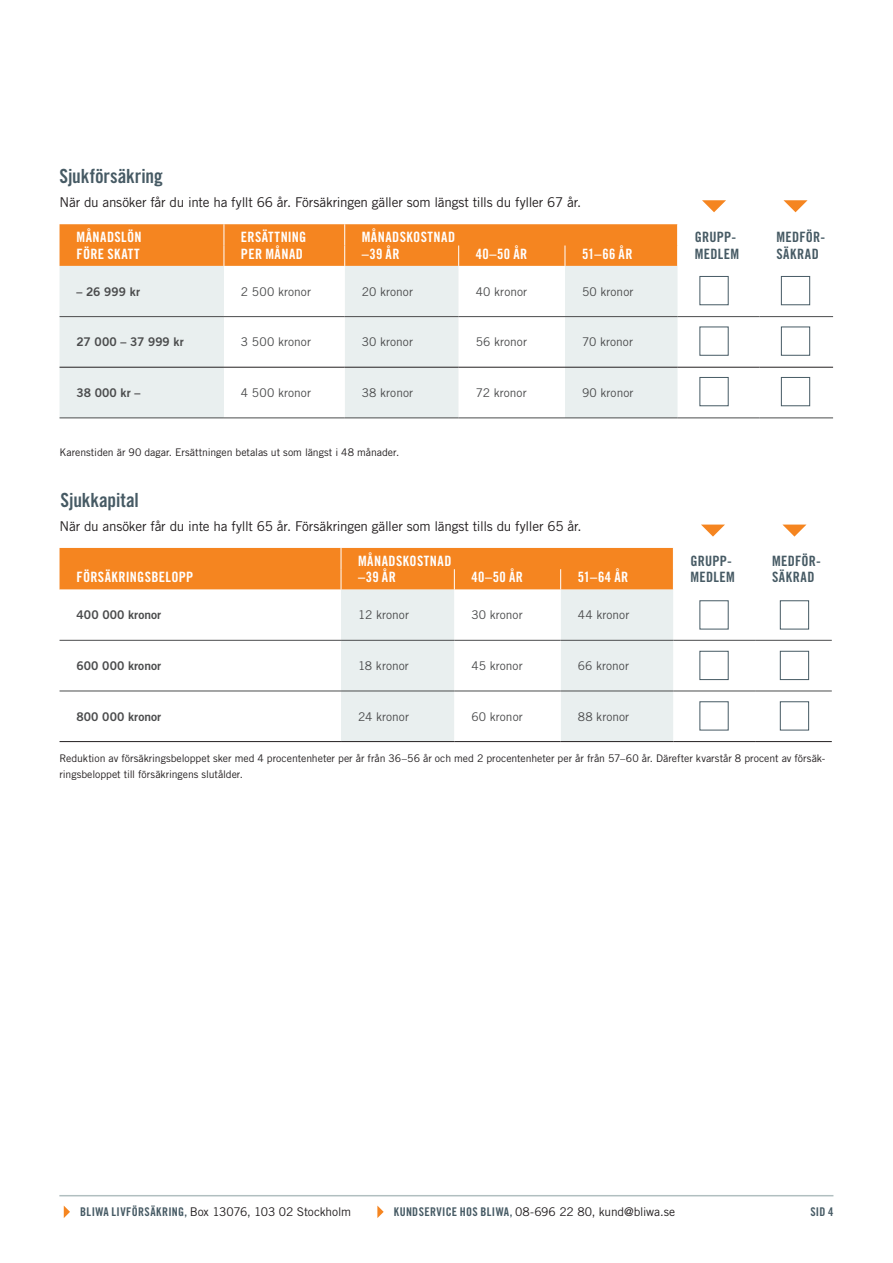
<style>
.page{position:relative;width:893px;height:1263px;background:#fff}
.page>*{position:absolute;margin:0;border:0;box-sizing:border-box;transform-origin:0 0}
.Mellanrubrik{font:19.5px "Trade Gothic LT Std Bd Cn 20";letter-spacing:-.005em;color:#465a64}
.BLIW_Tabell_Rubrik{font:14.25px "Trade Gothic LT Std Bd Cn 20";letter-spacing:.03em;color:#fff}
.BLIW_Tabell_Rubrik-2{font:14.25px "Trade Gothic LT Std Bd Cn 20";letter-spacing:.02em;color:#465a64}
.Bröd_Punktlista{font:13.5px "Trade Gothic LT Std";letter-spacing:-.015em;color:#231f20}
.BLIW_Tabell_Text{font:12px "Trade Gothic LT Std";letter-spacing:.005em;color:#4b4c4d}
.t1{font:12px "Trade Gothic LT Std";letter-spacing:-.01em;color:#231f20}
.BLIW_Tabell_Vänsterspalt_Text{font:12px "Trade Gothic LT Std Bd 2";letter-spacing:.005em;color:#4b4c4d}
.t2{font:12px "Trade Gothic LT Std Bd Cn 20";color:#465a64}
.Text_under_tabell{font:10.5px/16.5px "Trade Gothic LT Std";letter-spacing:-.005em;color:#231f20}
.s1{font-family:"Trade Gothic LT Std Bd Cn 20";color:#465a64}
</style>
<div class="page">
<svg style="left:64px;top:1206px;width:6px;height:12px"></svg>
<svg style="left:377px;top:1205px;width:7px;height:13px"></svg>
<hr style="left:59px;top:1195px;width:774px;height:1px;background:#b1bfc0">
<div style="left:60px;top:266px;width:164px;height:151px;background:#e9efef"></div>
<svg style="left:224px;top:266px;width:609px;height:151px"></svg>
<hr style="left:60px;top:316px;width:164px;height:1px;background:#4b4c4d">
<hr style="left:345px;top:316px;width:114px;height:1px;background:#4b4c4d">
<hr style="left:565px;top:316px;width:113px;height:1px;background:#4b4c4d">
<hr style="left:678px;top:316px;width:81px;height:1px;background:#4b4c4d">
<hr style="left:759px;top:316px;width:74px;height:1px;background:#4b4c4d">
<hr style="left:224px;top:316px;width:121px;height:1px;background:#4b4c4d">
<hr style="left:459px;top:316px;width:106px;height:1px;background:#4b4c4d">
<hr style="left:60px;top:367px;width:164px;height:1px;background:#231f20">
<hr style="left:224px;top:367px;width:121px;height:1px;background:#231f20">
<hr style="left:345px;top:367px;width:114px;height:1px;background:#231f20">
<hr style="left:459px;top:367px;width:106px;height:1px;background:#231f20">
<hr style="left:565px;top:367px;width:113px;height:1px;background:#231f20">
<hr style="left:678px;top:367px;width:81px;height:1px;background:#231f20">
<hr style="left:759px;top:367px;width:74px;height:1px;background:#231f20">
<hr style="left:60px;top:417px;width:164px;height:1px;background:#4b4c4d">
<hr style="left:224px;top:417px;width:121px;height:1px;background:#4b4c4d">
<hr style="left:345px;top:417px;width:114px;height:1px;background:#4b4c4d">
<hr style="left:459px;top:417px;width:106px;height:1px;background:#4b4c4d">
<hr style="left:565px;top:417px;width:113px;height:1px;background:#4b4c4d">
<hr style="left:678px;top:417px;width:81px;height:1px;background:#4b4c4d">
<hr style="left:759px;top:417px;width:74px;height:1px;background:#4b4c4d">
<div style="left:60px;top:224px;width:618px;height:42px;background:#f58520"></div>
<div style="left:699px;top:276px;width:30px;height:29px;background:#fff;border:1px solid #465a64"></div>
<div style="left:781px;top:276px;width:29px;height:29px;background:#fff;border:1px solid #465a64"></div>
<div style="left:699px;top:327px;width:30px;height:29px;background:#fff;border:1px solid #465a64"></div>
<div style="left:781px;top:327px;width:29px;height:29px;background:#fff;border:1px solid #465a64"></div>
<div style="left:699px;top:377px;width:30px;height:29px;background:#fff;border:1px solid #465a64"></div>
<div style="left:781px;top:377px;width:29px;height:29px;background:#fff;border:1px solid #465a64"></div>
<svg style="left:702px;top:200px;width:24px;height:12px"></svg>
<svg style="left:783px;top:200px;width:24px;height:12px"></svg>
<div style="left:341px;top:590px;width:113px;height:151px;background:#e9efef"></div>
<svg style="left:454px;top:590px;width:378px;height:151px"></svg>
<hr style="left:60px;top:741px;width:281px;height:1px;background:#231f20">
<hr style="left:341px;top:741px;width:113px;height:1px;background:#231f20">
<hr style="left:454px;top:741px;width:107px;height:1px;background:#231f20">
<hr style="left:561px;top:741px;width:112px;height:1px;background:#231f20">
<hr style="left:673px;top:741px;width:82px;height:1px;background:#231f20">
<hr style="left:755px;top:741px;width:77px;height:1px;background:#231f20">
<hr style="left:60px;top:691px;width:281px;height:1px;background:#4b4c4d">
<hr style="left:341px;top:691px;width:113px;height:1px;background:#4b4c4d">
<hr style="left:60px;top:640px;width:281px;height:1px;background:#4b4c4d">
<hr style="left:341px;top:640px;width:113px;height:1px;background:#4b4c4d">
<hr style="left:561px;top:691px;width:112px;height:1px;background:#4b4c4d">
<hr style="left:673px;top:691px;width:82px;height:1px;background:#4b4c4d">
<hr style="left:755px;top:691px;width:77px;height:1px;background:#4b4c4d">
<hr style="left:561px;top:640px;width:112px;height:1px;background:#4b4c4d">
<hr style="left:673px;top:640px;width:82px;height:1px;background:#4b4c4d">
<hr style="left:755px;top:640px;width:77px;height:1px;background:#4b4c4d">
<hr style="left:454px;top:691px;width:107px;height:1px;background:#4b4c4d">
<hr style="left:454px;top:640px;width:107px;height:1px;background:#4b4c4d">
<div style="left:60px;top:548px;width:614px;height:42px;background:#f58520"></div>
<div style="left:699px;top:600px;width:30px;height:29px;background:#fff;border:1px solid #465a64"></div>
<div style="left:780px;top:600px;width:29px;height:29px;background:#fff;border:1px solid #465a64"></div>
<div style="left:699px;top:651px;width:30px;height:29px;background:#fff;border:1px solid #465a64"></div>
<div style="left:780px;top:651px;width:29px;height:29px;background:#fff;border:1px solid #465a64"></div>
<div style="left:699px;top:701px;width:30px;height:29px;background:#fff;border:1px solid #465a64"></div>
<div style="left:780px;top:701px;width:29px;height:29px;background:#fff;border:1px solid #465a64"></div>
<svg style="left:701px;top:525px;width:24px;height:12px"></svg>
<svg style="left:783px;top:525px;width:23px;height:12px"></svg>
<p class="Mellanrubrik" style="left:60px;top:164px;width:105px">Sjukförsäkring</p>
<p class="Bröd_Punktlista" style="left:60px;top:194px;width:523px">När du ansöker får du inte ha fyllt 66 år. Försäkringen gäller som längst tills du fyller 67 år.</p>
<p class="BLIW_Tabell_Rubrik" style="left:77px;top:228px;width:67px">MÅNADSLÖN</p>
<p class="BLIW_Tabell_Rubrik" style="left:241px;top:228px;width:67px">ERSÄTTNING</p>
<p class="BLIW_Tabell_Rubrik" style="left:362px;top:228px;width:95px">MÅNADSKOSTNAD</p>
<p class="BLIW_Tabell_Rubrik-2" style="left:695px;top:228px;width:43px">GRUPP-</p>
<p class="BLIW_Tabell_Rubrik-2" style="left:776px;top:228px;width:50px">MEDFÖR-</p>
<p class="BLIW_Tabell_Rubrik" style="left:77px;top:245px;width:65px">FÖRE SKATT</p>
<p class="BLIW_Tabell_Rubrik" style="left:241px;top:245px;width:64px">PER MÅNAD</p>
<p class="BLIW_Tabell_Rubrik" style="left:362px;top:245px;width:39px">–39 ÅR</p>
<p class="BLIW_Tabell_Rubrik" style="left:476px;top:245px;width:53px">40–50 ÅR</p>
<p class="BLIW_Tabell_Rubrik" style="left:582px;top:245px;width:52px">51–66 ÅR</p>
<p class="BLIW_Tabell_Rubrik-2" style="left:695px;top:245px;width:46px">MEDLEM</p>
<p class="BLIW_Tabell_Rubrik-2" style="left:776px;top:245px;width:44px">SÄKRAD</p>
<p class="BLIW_Tabell_Vänsterspalt_Text" style="left:77px;top:284px;width:65px">– 26 999 kr</p>
<p class="BLIW_Tabell_Text" style="left:241px;top:284px;width:72px">2 500 kronor</p>
<p class="BLIW_Tabell_Text" style="left:362px;top:284px;width:53px">20 kronor</p>
<p class="BLIW_Tabell_Text" style="left:476px;top:284px;width:53px">40 kronor</p>
<p class="BLIW_Tabell_Text" style="left:582px;top:284px;width:53px">50 kronor</p>
<p class="BLIW_Tabell_Vänsterspalt_Text" style="left:77px;top:334px;width:109px">27 000 – 37 999 kr</p>
<p class="BLIW_Tabell_Text" style="left:241px;top:335px;width:72px">3 500 kronor</p>
<p class="BLIW_Tabell_Text" style="left:362px;top:335px;width:53px">30 kronor</p>
<p class="BLIW_Tabell_Text" style="left:476px;top:335px;width:53px">56 kronor</p>
<p class="BLIW_Tabell_Text" style="left:582px;top:335px;width:52px">70 kronor</p>
<p class="BLIW_Tabell_Vänsterspalt_Text" style="left:77px;top:385px;width:65px">38 000 kr –</p>
<p class="BLIW_Tabell_Text" style="left:241px;top:385px;width:72px">4 500 kronor</p>
<p class="BLIW_Tabell_Text" style="left:362px;top:385px;width:53px">38 kronor</p>
<p class="BLIW_Tabell_Text" style="left:476px;top:385px;width:52px">72 kronor</p>
<p class="BLIW_Tabell_Text" style="left:582px;top:385px;width:53px">90 kronor</p>
<p class="Text_under_tabell" style="left:60px;top:444px;width:341px">Karenstiden är 90 dagar. Ersättningen betalas ut som längst i 48 månader.</p>
<p class="Mellanrubrik" style="left:61px;top:488px;width:80px">Sjukkapital</p>
<p class="Bröd_Punktlista" style="left:60px;top:518px;width:524px">När du ansöker får du inte ha fyllt 65 år. Försäkringen gäller som längst tills du fyller 65 år.</p>
<p class="BLIW_Tabell_Rubrik" style="left:358px;top:552px;width:95px">MÅNADSKOSTNAD</p>
<p class="BLIW_Tabell_Rubrik-2" style="left:690px;top:552px;width:43px">GRUPP-</p>
<p class="BLIW_Tabell_Rubrik-2" style="left:772px;top:552px;width:50px">MEDFÖR-</p>
<p class="BLIW_Tabell_Rubrik" style="left:77px;top:569px;width:118px">FÖRSÄKRINGSBELOPP</p>
<p class="BLIW_Tabell_Rubrik" style="left:358px;top:569px;width:39px">–39 ÅR</p>
<p class="BLIW_Tabell_Rubrik" style="left:471px;top:569px;width:53px">40–50 ÅR</p>
<p class="BLIW_Tabell_Rubrik" style="left:578px;top:569px;width:52px">51–64 ÅR</p>
<p class="BLIW_Tabell_Rubrik-2" style="left:690px;top:569px;width:46px">MEDLEM</p>
<p class="BLIW_Tabell_Rubrik-2" style="left:772px;top:569px;width:44px">SÄKRAD</p>
<p class="BLIW_Tabell_Vänsterspalt_Text" style="left:77px;top:607px;width:86px">400 000 kronor</p>
<p class="BLIW_Tabell_Text" style="left:358px;top:608px;width:52px">12 kronor</p>
<p class="BLIW_Tabell_Text" style="left:471px;top:608px;width:53px">30 kronor</p>
<p class="BLIW_Tabell_Text" style="left:578px;top:608px;width:53px">44 kronor</p>
<p class="BLIW_Tabell_Vänsterspalt_Text" style="left:77px;top:658px;width:86px">600 000 kronor</p>
<p class="BLIW_Tabell_Text" style="left:358px;top:658px;width:52px">18 kronor</p>
<p class="BLIW_Tabell_Text" style="left:471px;top:658px;width:53px">45 kronor</p>
<p class="BLIW_Tabell_Text" style="left:578px;top:658px;width:53px">66 kronor</p>
<p class="BLIW_Tabell_Vänsterspalt_Text" style="left:77px;top:709px;width:86px">800 000 kronor</p>
<p class="BLIW_Tabell_Text" style="left:358px;top:709px;width:52px">24 kronor</p>
<p class="BLIW_Tabell_Text" style="left:471px;top:709px;width:53px">60 kronor</p>
<p class="BLIW_Tabell_Text" style="left:578px;top:709px;width:53px">88 kronor</p>
<p class="Text_under_tabell" style="left:60px;top:749px;width:767px">Reduktion av försäkringsbeloppet sker med 4 procentenheter per år från 36–56 år och med 2 procentenheter per år från 57–60 år. Därefter kvarstår 8 procent av försäk&shy;ringsbeloppet till försäkringens slutålder.</p>
<p class="t1" style="left:80px;top:1204px;width:272px"><span class="s1">BLIWA LIVFÖRSÄKRING,</span> Box 13076, 103 02 Stockholm</p>
<p class="t1" style="left:394px;top:1204px;width:283px"><span class="s1">KUNDSERVICE HOS BLIWA,</span> 08-696 22 80, kund@bliwa.se</p>
<p class="t2" style="left:810px;top:1204px;width:25px">SID 4</p>
</div>
